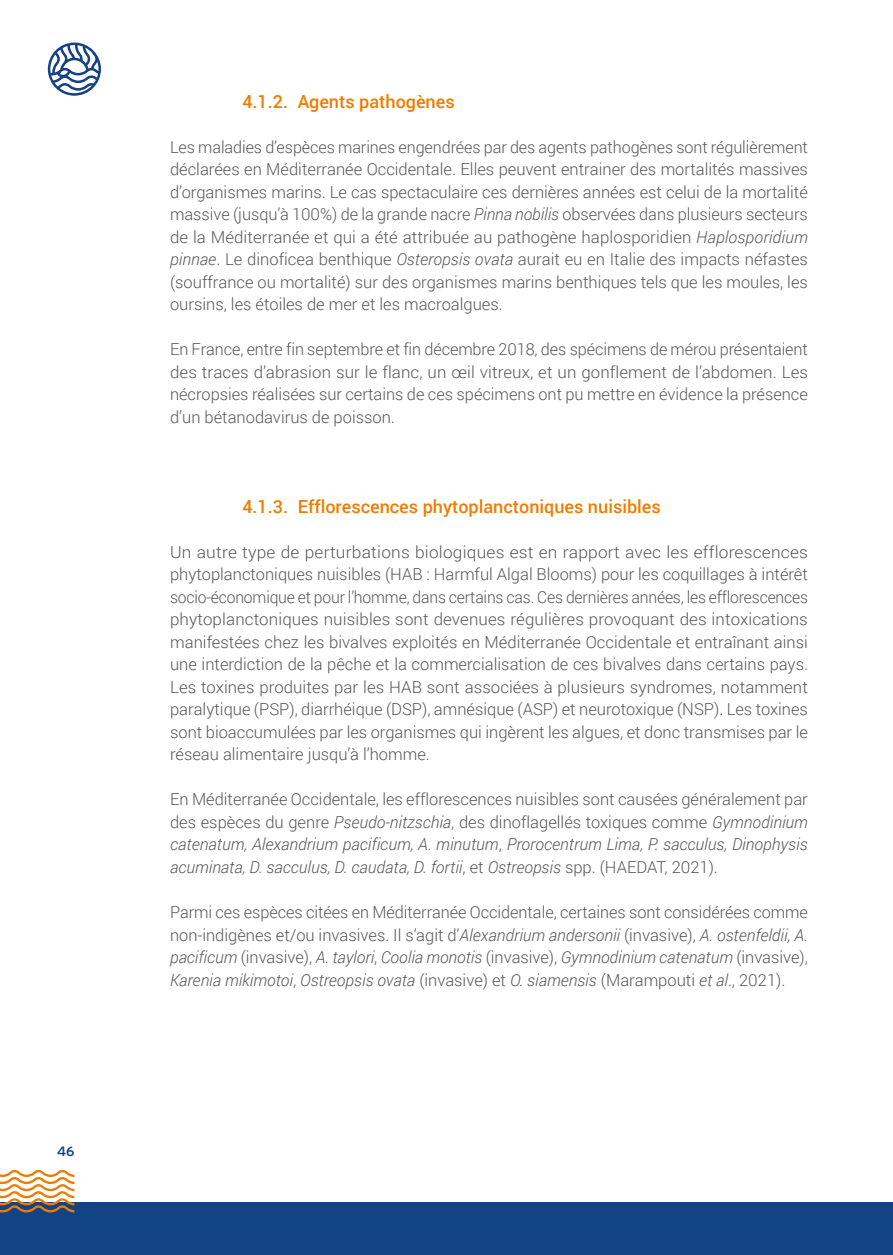
<style>
.page{position:relative;width:893px;height:1255px;background:#fff}
.page>*{position:absolute;margin:0;border:0;box-sizing:border-box;transform-origin:0 0}
.t1{font:500 18px "Roboto";color:#ef7c00}
.t2{font:300 16.5px/22.5px "Roboto";color:#565656;text-align:justify}
.t3{font:300 16.5px/22.5px "Roboto";color:#565656;text-align:justify;scale:1.05 1}
.t4{font:italic 300 16.5px/22.5px "Roboto";color:#565656;text-align:justify}
.t5{font:700 13.5px "Ko Ho";color:#124484}
.s1{font-style:italic}
.s2{font-style:normal}
</style>
<div class="page">
<div style="left:0;top:1201px;width:893px;height:53px;background:#124484"></div>
<svg style="left:48px;top:43px;width:53px;height:53px"></svg>
<svg style="left:0;top:1169px;width:74px;height:43px"></svg>
<p class="t5" style="left:57px;top:1139px;width:19px">46</p>
<p class="t1" style="left:242px;top:88px;width:214px">4.1.2. Agents pathogènes</p>
<p class="t2" style="left:170px;top:135px;width:639px">Les maladies d’espèces marines engendrées par des agents pathogènes sont régulièrement déclarées en Méditerranée Occidentale. Elles peuvent entrainer des mortalités massives d’organismes marins. Le cas spectaculaire ces dernières années est celui de la mortalité massive (jusqu’à 100%) de la grande nacre <span class="s1">Pinna nobilis</span> observées dans plusieurs secteurs de la Méditerranée et qui a été attribuée au pathogène haplosporidien <span class="s1">Haplosporidium pinnae</span>. Le dinoficea benthique <span class="s1">Osteropsis ovata</span> aurait eu en Italie des impacts néfastes (souffrance ou mortalité) sur des organismes marins benthiques tels que les moules, les oursins, les étoiles de mer et les macroalgues.</p>
<p class="t2" style="left:170px;top:337px;width:639px">En France, entre fin septembre et fin décembre 2018, des spécimens de mérou présentaient des traces d’abrasion sur le flanc, un œil vitreux, et un gonflement de l’abdomen. Les nécropsies réalisées sur certains de ces spécimens ont pu mettre en évidence la présence d’un bétanodavirus de poisson.</p>
<p class="t1" style="left:242px;top:493px;width:420px">4.1.3. Efflorescences phytoplanctoniques nuisibles</p>
<p class="t3" style="left:170px;top:540px;width:609px">Un autre type de perturbations biologiques est en rapport avec les efflorescences phytoplanctoniques nuisibles (HAB : Harmful Algal Blooms) pour les coquillages à intérêt socio-économique et pour l’homme, dans certains cas. Ces dernières années, les efflorescences phytoplanctoniques nuisibles sont devenues régulières provoquant des intoxications manifestées chez les bivalves exploités en Méditerranée Occidentale et entraînant ainsi une interdiction de la pêche et la commercialisation de ces bivalves dans certains pays.<br>Les toxines produites par les HAB sont associées à plusieurs syndromes, notamment paralytique (PSP), diarrhéique (DSP), amnésique (ASP) et neurotoxique (NSP). Les toxines sont bioaccumulées par les organismes qui ingèrent les algues, et donc transmises par le réseau alimentaire jusqu’à l’homme.</p>
<p class="t4" style="left:170px;top:787px;width:639px"><span class="s2">En Méditerranée Occidentale, les efflorescences nuisibles sont causées généralement par des espèces du genre</span> Pseudo-nitzschia<span class="s2">, des dinoflagellés toxiques comme</span> Gymnodinium catenatum, Alexandrium pacificum, A. minutum<span class="s2">,</span> Prorocentrum Lima, P. sacculus, Dinophysis acuminata, D. sacculus, D. caudata, D. fortii<span class="s2">, et</span> Ostreopsis <span class="s2">spp. (HAEDAT, 2021).</span></p>
<p class="t2" style="left:170px;top:900px;width:639px">Parmi ces espèces citées en Méditerranée Occidentale, certaines sont considérées comme non-indigènes et/ou invasives. Il s’agit d’<span class="s1">Alexandrium andersonii</span> (invasive), <span class="s1">A. ostenfeldii, A. pacificum</span> (invasive), <span class="s1">A. taylori</span>, <span class="s1">Coolia monotis</span> (invasive), <span class="s1">Gymnodinium catenatum</span> (invasive), <span class="s1">Karenia mikimotoi</span>, <span class="s1">Ostreopsis ovata</span> (invasive) et <span class="s1">O. siamensis</span> (Marampouti <span class="s1">et al</span>., 2021).</p>
</div>
